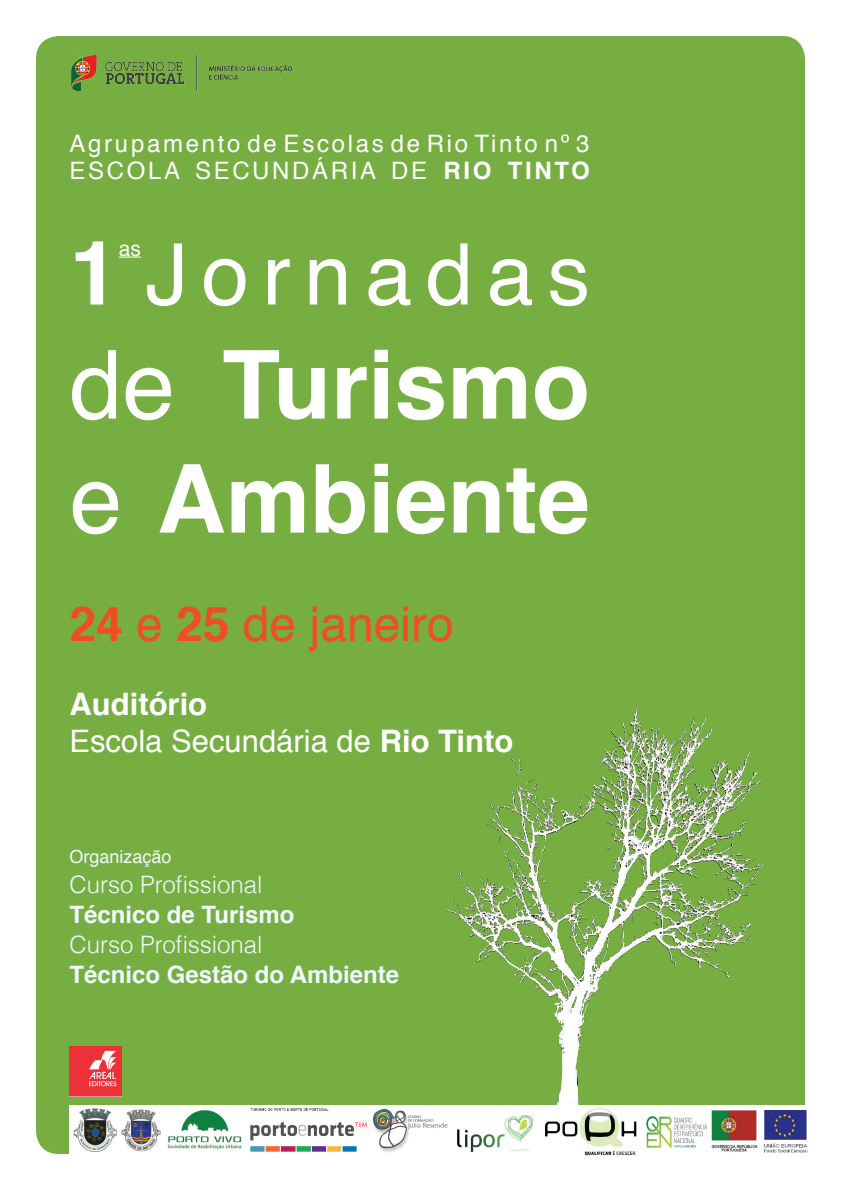
<style>
.page{position:relative;width:842px;height:1191px;background:#fff}
.page>*{position:absolute;margin:0;border:0;box-sizing:border-box;transform-origin:0 0}
.t1{font:700 95px/114px "Helvetica";color:#fff}
.t2{font:85px "Helvetica";letter-spacing:.16em;color:#fff}
.t3{font:48px "Helvetica";color:#f04d22}
.t4{font:31px/37.2px "Helvetica";color:#fff}
.t5{font:24px/27px "Helvetica";letter-spacing:.115em;color:#fff}
.t6{font:700 24px "Helvetica";color:#f0f9fd}
.t7{font:300 24px "Helvetica";color:#f0f9fd}
.t8{font:21px "Helvetica";color:#fff}
.t9{font:18px "Helvetica";color:#f0f9fd}
.s1{font-weight:700}
.s2{font-weight:700;font-size:89px}
.s3{font-weight:400}
</style>
<div class="page">
<div style="left:36px;top:36px;width:769px;height:1118px;background:#76ae42;border-radius:23px"></div>
<hr style="left:119px;top:256px;width:22px;height:2px;background:#fff">
<img style="left:71px;top:54px;width:222px;height:38px">
<svg style="left:447px;top:712px;width:316px;height:392px"></svg>
<img style="left:611px;top:706px;width:26px;height:54px">
<div style="left:69px;top:1104px;width:755px;height:57px;background:#fff"></div>
<img style="left:546px;top:1109px;width:262px;height:47px">
<img style="left:458px;top:1115px;width:75px;height:37px">
<img style="left:167px;top:1110px;width:75px;height:40px">
<img style="left:74px;top:1109px;width:44px;height:42px">
<img style="left:250px;top:1108px;width:116px;height:44px">
<img style="left:121px;top:1109px;width:40px;height:42px">
<img style="left:372px;top:1108px;width:76px;height:44px">
<img style="left:69px;top:1045px;width:52px;height:51px">
<p class="t5" style="left:69px;top:131px;width:522px">Agrupamento de Escolas de Rio Tinto nº 3<br>ESCOLA SECUNDÁRIA DE <span class="s1">RIO TINTO</span></p>
<h2 class="t2" style="left:69px;top:209px;width:522px"><span class="s2">1</span>Jornadas</h2>
<p class="t8" style="left:119px;top:232px;width:24px">as</p>
<h1 class="t1" style="left:69px;top:329px;width:522px"><span class="s3">de</span> Turismo <span class="s3">e</span> Ambiente</h1>
<h3 class="t3" style="left:69px;top:587px;width:386px"><span class="s1">24</span> e <span class="s1">25</span> de janeiro</h3>
<p class="t4" style="left:69px;top:686px;width:445px"><span class="s1">Auditório<br></span>Escola Secundária de <span class="s1">Rio Tinto</span></p>
<p class="t9" style="left:69px;top:843px;width:104px">Organização</p>
<p class="t7" style="left:69px;top:869px;width:194px">Curso Profissional</p>
<p class="t6" style="left:69px;top:895px;width:226px">Técnico de Turismo</p>
<p class="t7" style="left:69px;top:929px;width:194px">Curso Profissional</p>
<p class="t6" style="left:69px;top:955px;width:331px">Técnico Gestão do Ambiente</p>
</div>
